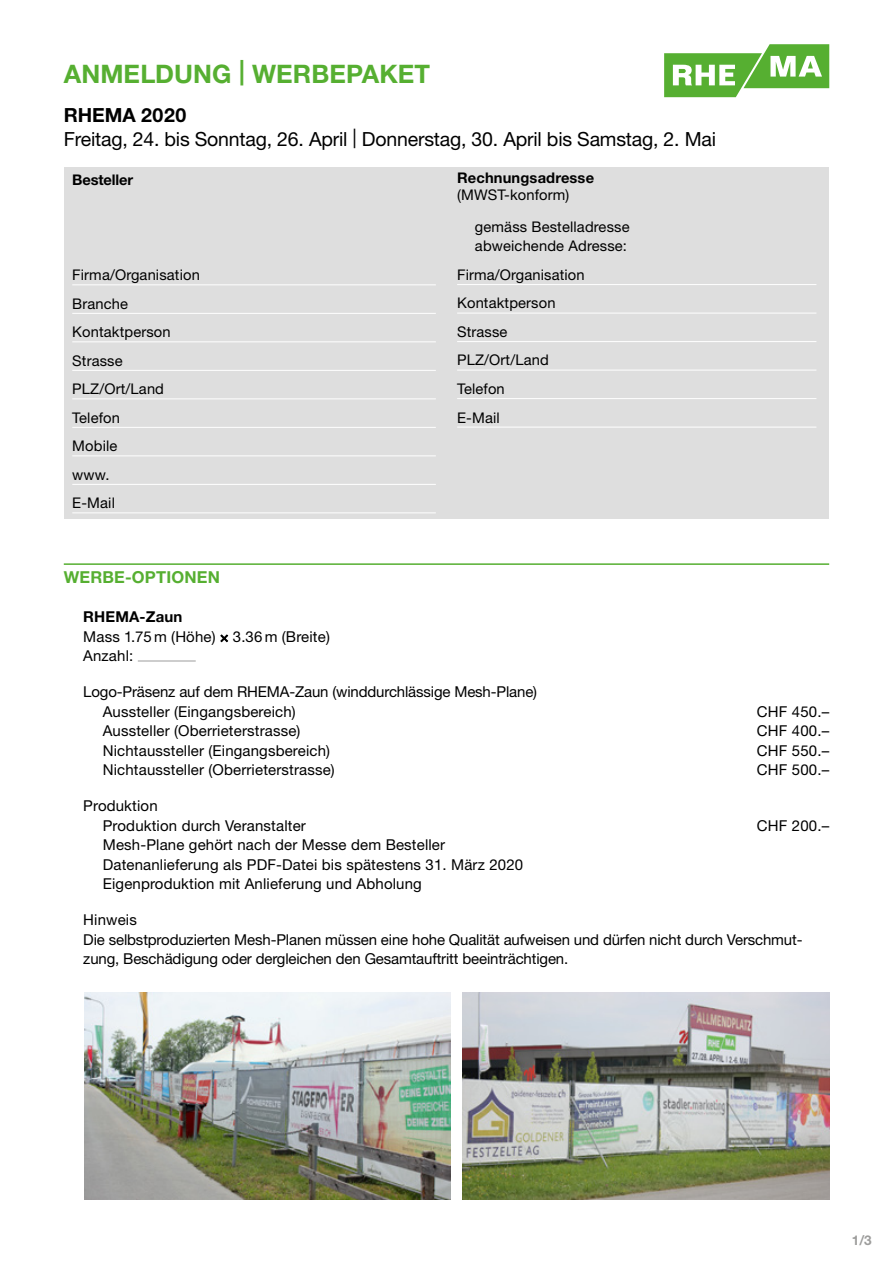
<style>
.page{position:relative;width:893px;height:1263px;background:#fff}
.page>*{position:absolute;margin:0;border:0;box-sizing:border-box;transform-origin:0 0}
.t1{font:700 25.5px "Helvetica Neue LT";letter-spacing:.005em;color:#56af31}
.t2{font:19.5px "Helvetica Neue LT";letter-spacing:-.01em;color:#000}
.t3{font:700 19.5px "Helvetica Neue LT";color:#000}
.t4{font:700 16.5px "Helvetica Neue LT";letter-spacing:.01em;color:#56af31}
.t5{font:15px/19.5px "Helvetica Neue LT";letter-spacing:.01em;color:#000}
.t6{font:15px/19.5px "Helvetica Neue LT";letter-spacing:-.01em;color:#000}
.t7{font:700 15px "Helvetica Neue LT";letter-spacing:.01em;color:#000}
.t8{font:14.7px/28.5px "Helvetica Neue LT";letter-spacing:.01em;color:#000}
.t9{font:700 14.7px "Helvetica Neue LT";letter-spacing:.01em;color:#000}
.t10{font:700 14.7px "Helvetica Neue LT";letter-spacing:-.01em;color:#000}
.t11{font:700 13.5px "Helvetica Neue LT";color:#9d9d9c}
</style>
<div class="page">
<div style="left:64px;top:167px;width:764px;height:352px;background:#dedede"></div>
<hr style="left:72px;top:284px;width:364px;height:1px;background:#fff">
<hr style="left:72px;top:313px;width:364px;height:1px;background:#fff">
<hr style="left:72px;top:341px;width:364px;height:1px;background:#fff">
<hr style="left:72px;top:370px;width:364px;height:1px;background:#fff">
<hr style="left:72px;top:398px;width:364px;height:1px;background:#fff">
<hr style="left:72px;top:427px;width:364px;height:1px;background:#fff">
<hr style="left:72px;top:455px;width:364px;height:1px;background:#fff">
<hr style="left:72px;top:484px;width:364px;height:1px;background:#fff">
<hr style="left:72px;top:512px;width:364px;height:1px;background:#fff">
<hr style="left:457px;top:284px;width:359px;height:1px;background:#fff">
<hr style="left:457px;top:313px;width:359px;height:1px;background:#fff">
<hr style="left:457px;top:341px;width:359px;height:1px;background:#fff">
<hr style="left:457px;top:370px;width:359px;height:1px;background:#fff">
<hr style="left:457px;top:398px;width:359px;height:1px;background:#fff">
<hr style="left:457px;top:427px;width:359px;height:1px;background:#fff">
<hr style="left:138px;top:661px;width:58px;height:1px;background:#9d9d9c">
<hr style="left:64px;top:563px;width:765px;height:2px;background:#56af31">
<svg style="left:664px;top:44px;width:165px;height:53px"></svg>
<img style="left:84px;top:992px;width:366px;height:207px">
<img style="left:463px;top:992px;width:366px;height:207px">
<svg style="left:220px;top:634px;width:8px;height:8px"></svg>
<h1 class="t1" style="left:64px;top:58px;width:368px">ANMELDUNG | WERBEPAKET</h1>
<h2 class="t3" style="left:64px;top:103px;width:124px">RHEMA 2020</h2>
<h2 class="t2" style="left:64px;top:127px;width:654px">Freitag, 24. bis Sonntag, 26. April | Donnerstag, 30. April bis Samstag, 2. Mai</h2>
<p class="t10" style="left:72px;top:171px;width:62px">Besteller</p>
<p class="t8" style="left:72px;top:261px;width:129px">Firma/Organisation<br>Branche<br>Kontaktperson<br>Strasse<br>PLZ/Ort/Land<br>Telefon<br>Mobile<br>www.<br>E-Mail</p>
<p class="t9" style="left:457px;top:168px;width:138px">Rechnungsadresse</p>
<p class="t8" style="left:475px;top:179px;width:156px;line-height:31.5px;text-indent:-18px">(MWST-konform)<br>gemäss Bestelladresse</p>
<p class="t8" style="left:457px;top:232px;width:171px;text-indent:18px">abweichende Adresse:<br>Firma/Organisation<br>Kontaktperson<br>Strasse<br>PLZ/Ort/Land<br>Telefon<br>E-Mail</p>
<p class="t4" style="left:64px;top:567px;width:158px">WERBE-OPTIONEN</p>
<p class="t7" style="left:83px;top:608px;width:101px">RHEMA-Zaun</p>
<p class="t5" style="left:83px;top:627px;width:248px">Mass 1.75 m (Höhe) 3.36 m (Breite)<br>Anzahl:</p>
<p class="t6" style="left:103px;top:682px;width:436px;text-indent:-20px">Logo-Präsenz auf dem RHEMA-Zaun (winddurchlässige Mesh-Plane)<br>Aussteller (Eingangsbereich)</p>
<p class="t5" style="left:757px;top:702px;width:74px">CHF 450.–</p>
<p class="t5" style="left:103px;top:721px;width:199px">Aussteller (Oberrieterstrasse)</p>
<p class="t5" style="left:757px;top:721px;width:74px">CHF 400.–</p>
<p class="t5" style="left:103px;top:741px;width:229px">Nichtaussteller (Eingangsbereich)</p>
<p class="t5" style="left:757px;top:741px;width:74px">CHF 550.–</p>
<p class="t5" style="left:103px;top:760px;width:234px">Nichtaussteller (Oberrieterstrasse)</p>
<p class="t5" style="left:757px;top:760px;width:74px">CHF 500.–</p>
<p class="t5" style="left:103px;top:796px;width:205px;text-indent:-19px">Produktion<br>Produktion durch Veranstalter</p>
<p class="t5" style="left:757px;top:816px;width:74px">CHF 200.–</p>
<p class="t5" style="left:103px;top:835px;width:422px">Mesh-Plane gehört nach der Messe dem Besteller<br>Datenanlieferung als PDF-Datei bis spätestens 31. März 2020<br>Eigenproduktion mit Anlieferung und Abholung</p>
<p class="t6" style="left:83px;top:910px;width:721px">Hinweis<br>Die selbstproduzierten Mesh-Planen müssen eine hohe Qualität aufweisen und dürfen nicht durch Verschmut&shy;zung, Beschädigung oder dergleichen den Gesamtauftritt beeinträchtigen.</p>
<p class="t11" style="left:852px;top:1232px;width:21px">1/3</p>
</div>
